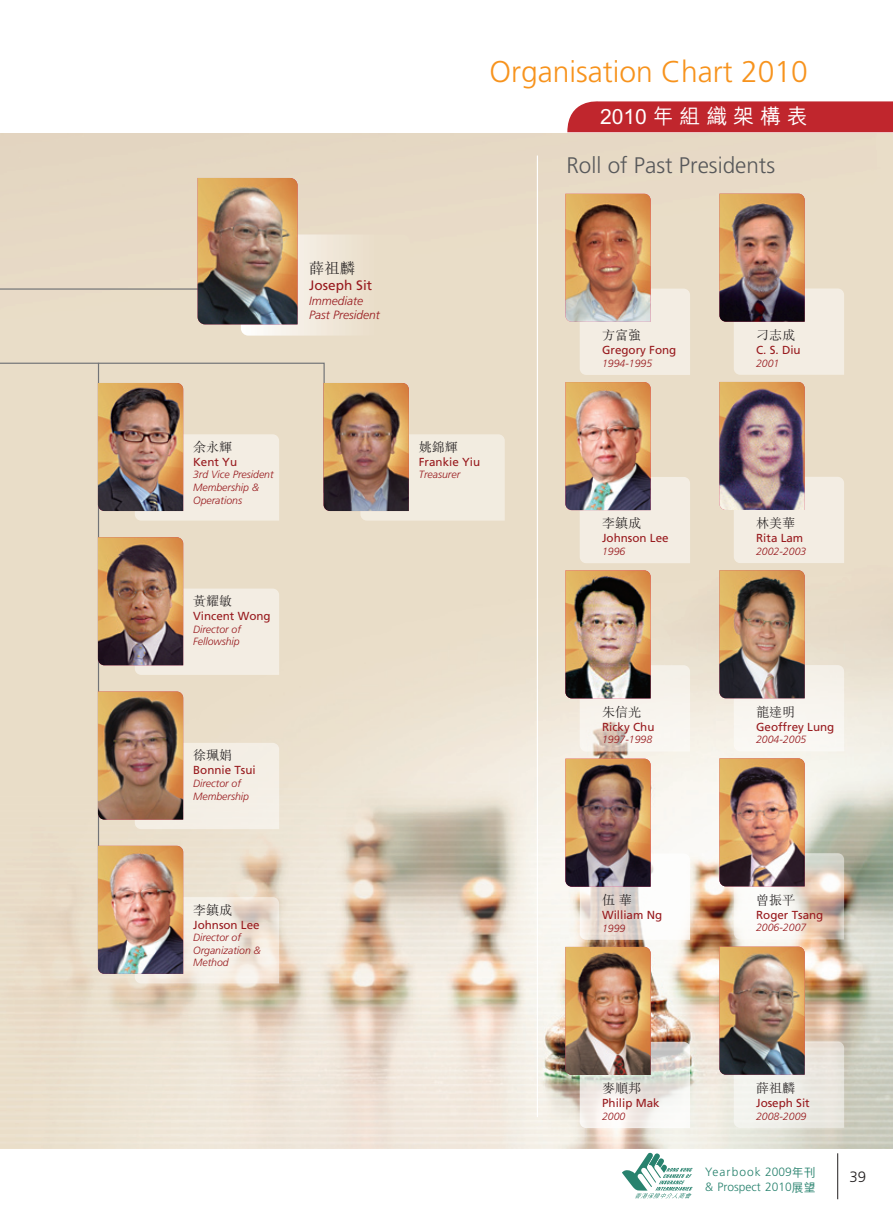
<style>
.page{position:relative;width:893px;height:1212px;background:#fff}
.page>*{position:absolute;margin:0;border:0;box-sizing:border-box;transform-origin:0 0}
.t1{font:300 30px "Frutiger";color:#f7931d}
.t2{font:300 22.5px "Frutiger";color:#57585a}
.t3{font:500 21px "M Hei HK";color:#fff}
.t4{font:300 15.3px "M Sung";color:#231f20}
.t5{font:300 15px "Frutiger";color:#231f20}
.t6{font:13.65px "Frutiger";color:#981a1e}
.t7{font:300 13.05px "M Sung";color:#231f20}
.t8{font:300 12px/15px "Frutiger";color:#28826e}
.t9{font:italic 300 12px/14.4px "Frutiger";color:#981a1e}
.t10{font:11.7px "Frutiger";color:#981a1e}
.t11{font:italic 300 10.5px/12.6px "Frutiger";color:#981a1e}
.s1{font-family:"M Hei HK";font-weight:500}
</style>
<div class="page">
<img style="left:0;top:132px;width:893px;height:1016px">
<div style="left:567px;top:101px;width:326px;height:31px;background:#c0262d"></div>
<hr style="left:0;top:288px;width:238px;height:2px;background:#727477">
<hr style="left:98px;top:363px;width:1px;height:587px;background:#727477">
<svg style="left:99px;top:537px;width:180px;height:138px;background:#eee4d7"></svg>
<img style="left:98px;top:537px;width:85px;height:128px">
<svg style="left:99px;top:691px;width:180px;height:138px;background:#efe6d8"></svg>
<img style="left:98px;top:691px;width:85px;height:128px">
<svg style="left:98px;top:846px;width:181px;height:137px;background:#ede1d4"></svg>
<img style="left:98px;top:846px;width:85px;height:128px">
<svg style="left:0;top:362px;width:505px;height:159px;background:#ddcfbc"></svg>
<img style="left:324px;top:383px;width:85px;height:128px">
<svg style="left:198px;top:178px;width:212px;height:158px;background:#ebe0ce"></svg>
<img style="left:198px;top:178px;width:100px;height:146px">
<hr style="left:537px;top:155px;width:1px;height:962px;background:#fff">
<svg style="left:565px;top:194px;width:125px;height:181px;background:#efe6d8"></svg>
<img style="left:565px;top:194px;width:86px;height:128px">
<svg style="left:565px;top:382px;width:125px;height:181px;background:#eee6d8"></svg>
<img style="left:565px;top:382px;width:86px;height:128px">
<svg style="left:565px;top:570px;width:125px;height:181px"></svg>
<img style="left:565px;top:570px;width:86px;height:128px">
<svg style="left:565px;top:759px;width:125px;height:181px"></svg>
<img style="left:565px;top:759px;width:86px;height:128px">
<img style="left:565px;top:947px;width:125px;height:181px">
<img style="left:565px;top:947px;width:86px;height:128px">
<svg style="left:719px;top:194px;width:125px;height:181px;background:#efe6d8"></svg>
<img style="left:719px;top:194px;width:86px;height:128px">
<svg style="left:719px;top:382px;width:125px;height:181px;background:#efe6d8"></svg>
<img style="left:719px;top:382px;width:86px;height:128px">
<svg style="left:719px;top:570px;width:125px;height:181px"></svg>
<img style="left:719px;top:570px;width:86px;height:128px">
<svg style="left:719px;top:758px;width:125px;height:181px"></svg>
<img style="left:719px;top:758px;width:86px;height:128px">
<svg style="left:719px;top:947px;width:125px;height:181px;background:#e6dccf"></svg>
<img style="left:719px;top:947px;width:86px;height:128px">
<svg style="left:622px;top:1152px;width:71px;height:46px"></svg>
<hr style="left:837px;top:1153px;width:1px;height:46px;background:#231f20">
<h3 class="t4" style="left:309px;top:260px;width:48px">薛祖麟</h3>
<h3 class="t6" style="left:309px;top:277px;width:64px">Joseph Sit</h3>
<p class="t9" style="left:309px;top:293px;width:72px">Immediate<br>Past President</p>
<p class="t7" style="left:193px;top:440px;width:41px">余永輝</p>
<p class="t10" style="left:193px;top:455px;width:45px">Kent Yu</p>
<p class="t11" style="left:193px;top:469px;width:82px">3rd Vice President<br>Membership &amp;<br>Operations</p>
<p class="t7" style="left:193px;top:595px;width:41px">黃耀敏</p>
<p class="t10" style="left:193px;top:609px;width:79px">Vincent Wong</p>
<p class="t11" style="left:193px;top:623px;width:49px">Director of<br>Fellowship</p>
<p class="t7" style="left:193px;top:749px;width:41px">徐珮娟</p>
<p class="t10" style="left:193px;top:763px;width:64px">Bonnie Tsui</p>
<p class="t11" style="left:193px;top:777px;width:58px">Director of<br>Membership</p>
<p class="t7" style="left:193px;top:903px;width:41px">李鎮成</p>
<p class="t10" style="left:193px;top:918px;width:68px">Johnson Lee</p>
<p class="t11" style="left:193px;top:931px;width:69px">Director of<br>Organization &amp;<br>Method</p>
<h1 class="t1" style="left:489px;top:54px;width:320px">Organisation Chart 2010</h1>
<h3 class="t3" style="left:600px;top:101px;width:209px">2010 年 組 織 架 構 表</h3>
<h2 class="t2" style="left:566px;top:152px;width:210px">Roll of Past Presidents</h2>
<p class="t7" style="left:419px;top:440px;width:41px">姚錦輝</p>
<p class="t10" style="left:419px;top:455px;width:63px">Frankie Yiu</p>
<p class="t11" style="left:419px;top:469px;width:43px">Treasurer</p>
<p class="t7" style="left:602px;top:329px;width:41px">方富強</p>
<p class="t10" style="left:602px;top:343px;width:76px">Gregory Fong</p>
<p class="t11" style="left:602px;top:357px;width:52px">1994-1995</p>
<p class="t7" style="left:756px;top:328px;width:41px">刁志成</p>
<p class="t10" style="left:756px;top:343px;width:46px">C. S. Diu</p>
<p class="t11" style="left:756px;top:357px;width:25px">2001</p>
<p class="t7" style="left:602px;top:517px;width:41px">李鎮成</p>
<p class="t10" style="left:602px;top:531px;width:68px">Johnson Lee</p>
<p class="t11" style="left:602px;top:545px;width:25px">1996</p>
<p class="t7" style="left:756px;top:517px;width:41px">林美華</p>
<p class="t10" style="left:756px;top:531px;width:49px">Rita Lam</p>
<p class="t11" style="left:756px;top:545px;width:52px">2002-2003</p>
<p class="t7" style="left:602px;top:705px;width:41px">朱信光</p>
<p class="t10" style="left:602px;top:720px;width:54px">Ricky Chu</p>
<p class="t11" style="left:602px;top:733px;width:52px">1997-1998</p>
<p class="t7" style="left:756px;top:705px;width:41px">龍達明</p>
<p class="t10" style="left:756px;top:720px;width:80px">Geoffrey Lung</p>
<p class="t11" style="left:756px;top:733px;width:52px">2004-2005</p>
<p class="t7" style="left:602px;top:893px;width:31px">伍華</p>
<p class="t10" style="left:602px;top:908px;width:62px">William Ng</p>
<p class="t11" style="left:602px;top:922px;width:25px">1999</p>
<p class="t7" style="left:756px;top:893px;width:41px">曾振平</p>
<p class="t10" style="left:756px;top:908px;width:69px">Roger Tsang</p>
<p class="t11" style="left:756px;top:921px;width:52px">2006-2007</p>
<p class="t7" style="left:602px;top:1082px;width:41px">麥順邦</p>
<p class="t10" style="left:602px;top:1096px;width:59px">Philip Mak</p>
<p class="t11" style="left:602px;top:1110px;width:25px">2000</p>
<p class="t7" style="left:756px;top:1081px;width:41px">薛祖麟</p>
<p class="t10" style="left:756px;top:1096px;width:55px">Joseph Sit</p>
<p class="t11" style="left:756px;top:1110px;width:52px">2008-2009</p>
<p class="t8" style="left:705px;top:1165px;width:112px">Yearbook 2009<span class="s1">年刊</span>&amp; Prospect 2010<span class="s1">展望</span></p>
<h3 class="t5" style="left:849px;top:1168px;width:18px">39</h3>
</div>
